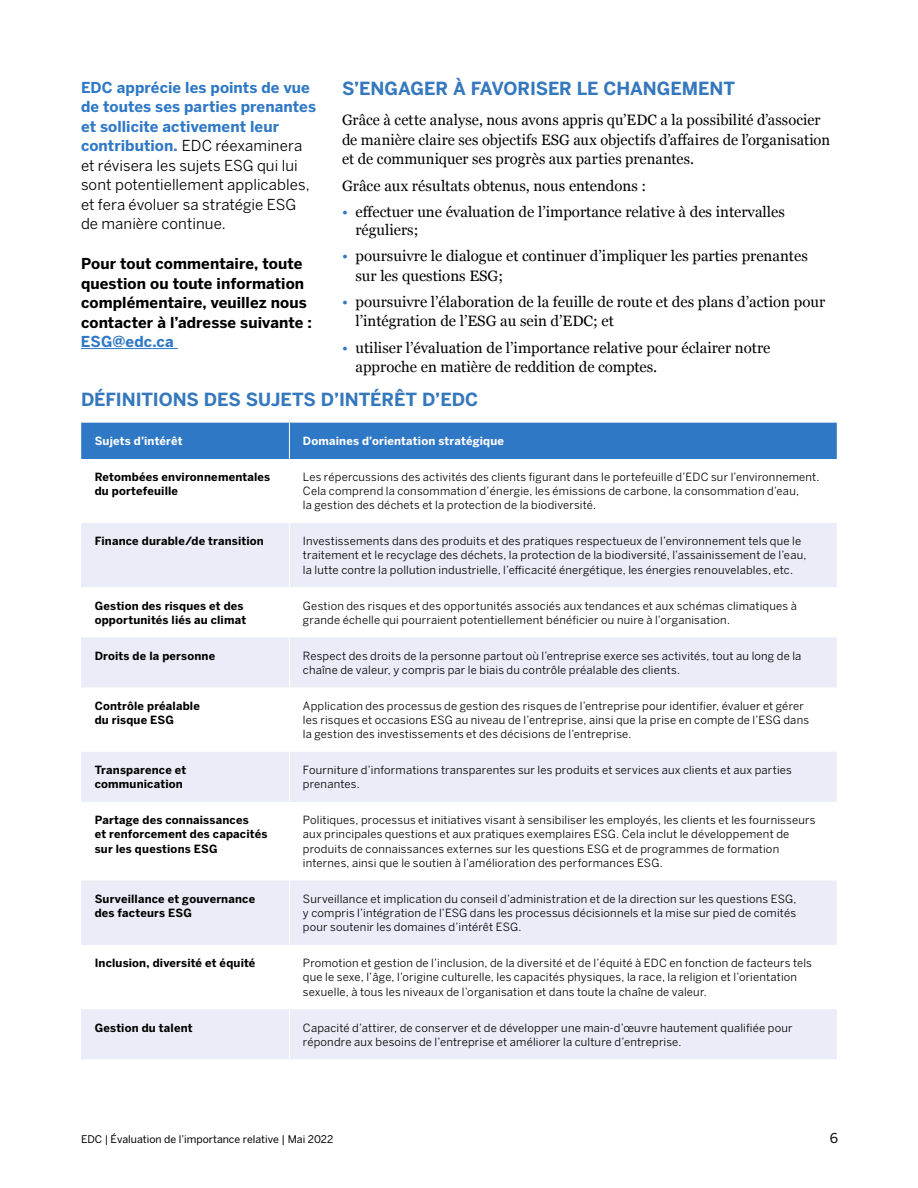
<style>
.page{position:relative;width:918px;height:1188px;background:#fff}
.page>*{position:absolute;margin:0;border:0;box-sizing:border-box;transform-origin:0 0}
.intro_-_H3_-_blue{font:700 18px "Benton Sans";letter-spacing:-.005em;color:#3578bd}
.Georgia_-_Bodycopy{font:15px/19.5px "Georgia";color:#000}
.Georgia_-_Bodycopy-2{font:15px/19.5px "Benton Sans";letter-spacing:.005em;color:#000}
.Georgia_-_Bodycopy-3{font:700 15px/19.5px "Benton Sans";letter-spacing:.005em;color:#000}
.t1{font:13.5px "Benton Sans";color:#000}
.Benton_8_11{font:11.25px/14.2px "Benton Sans";letter-spacing:.015em;color:#000}
.Benton_8_11-2{font:700 11.25px/14.2px "Benton Sans";letter-spacing:.015em;color:#000}
.Benton_8_11-3{font:700 11.25px "Benton Sans";letter-spacing:.015em;color:#fff}
.t2{font:10.5px "Benton Sans";color:#000}
.s1{font-weight:700;color:#2f78c6}
.s2{color:#2f78c6}
.s3{color:#3578bd}
</style>
<div class="page">
<hr style="left:81px;top:348px;width:97px;height:1px;background:#2f78c6">
<div style="left:81px;top:423px;width:756px;height:35px;background:#2f78c6"></div>
<svg style="left:81px;top:523px;width:756px;height:536px;fill:#eaedf7"></svg>
<hr style="left:81px;top:458px;width:208px;height:1px;background:#2f78c6">
<hr style="left:290px;top:458px;width:547px;height:1px;background:#2f78c6">
<hr style="left:289px;top:423px;width:1px;height:36px;background:#fff">
<hr style="left:289px;top:523px;width:1px;height:64px;background:#fff">
<hr style="left:289px;top:587px;width:1px;height:50px;background:#fff">
<hr style="left:289px;top:637px;width:1px;height:50px;background:#fff">
<hr style="left:289px;top:687px;width:1px;height:65px;background:#fff">
<hr style="left:289px;top:752px;width:1px;height:50px;background:#fff">
<hr style="left:289px;top:802px;width:1px;height:78px;background:#fff">
<hr style="left:289px;top:880px;width:1px;height:65px;background:#fff">
<hr style="left:289px;top:945px;width:1px;height:64px;background:#fff">
<hr style="left:289px;top:1009px;width:1px;height:50px;background:#fff">
<p class="Georgia_-_Bodycopy-2" style="left:81px;top:77px;width:237px"><span class="s1">EDC apprécie les points de vue de toutes ses parties prenantes et sollicite activement leur contribution.</span> EDC réexaminera et révisera les sujets ESG qui lui sont potentiellement applicables, et fera évoluer sa stratégie ESG de manière continue.</p>
<p class="Georgia_-_Bodycopy-3" style="left:81px;top:254px;width:232px">Pour tout commentaire, toute question ou toute information complémentaire, veuillez nous contacter à l’adresse suivante :<br><span class="s2">ESG@edc.ca</span></p>
<p class="intro_-_H3_-_blue" style="left:342px;top:78px;width:395px">S’ENGAGER À FAVORISER LE CHANGEMENT</p>
<p class="Georgia_-_Bodycopy" style="left:342px;top:110px;width:490px">Grâce à cette analyse, nous avons appris qu’EDC a la possibilité d’associer de manière claire ses objectifs ESG aux objectifs d’affaires de l’organisation et de communiquer ses progrès aux parties prenantes.</p>
<p class="Georgia_-_Bodycopy" style="left:342px;top:175px;width:306px">Grâce aux résultats obtenus, nous entendons :</p>
<p class="Georgia_-_Bodycopy" style="left:356px;top:202px;width:431px;line-height:18px;text-indent:-14px"><span class="s3">•</span> effectuer une évaluation de l’importance relative à des intervalles réguliers;</p>
<p class="Georgia_-_Bodycopy" style="left:356px;top:246px;width:454px;text-indent:-14px"><span class="s3">•</span> poursuivre le dialogue et continuer d’impliquer les parties prenantes sur les questions ESG;</p>
<p class="Georgia_-_Bodycopy" style="left:356px;top:291px;width:471px;text-indent:-13px"><span class="s3">•</span> poursuivre l’élaboration de la feuille de route et des plans d’action pour l’intégration de l’ESG au sein d’EDC; et</p>
<p class="Georgia_-_Bodycopy" style="left:356px;top:337px;width:416px;text-indent:-14px"><span class="s3">•</span> utiliser l’évaluation de l’importance relative pour éclairer notre approche en matière de reddition de comptes.</p>
<p class="intro_-_H3_-_blue" style="left:81px;top:388px;width:399px">DÉFINITIONS DES SUJETS D’INTÉRÊT D’EDC</p>
<p class="Benton_8_11-3" style="left:95px;top:434px;width:89px">Sujets d’intérêt</p>
<p class="Benton_8_11-3" style="left:303px;top:434px;width:203px">Domaines d’orientation stratégique</p>
<p class="Benton_8_11-2" style="left:95px;top:469px;width:177px">Retombées environnementales du portefeuille</p>
<p class="Benton_8_11" style="left:303px;top:470px;width:518px">Les répercussions des activités des clients figurant dans le portefeuille d’EDC sur l’environnement.<br>Cela comprend la consommation d’énergie, les émissions de carbone, la consommation d’eau,<br>la gestion des déchets et la protection de la biodiversité.</p>
<p class="Benton_8_11-2" style="left:95px;top:534px;width:171px">Finance durable/de transition</p>
<p class="Benton_8_11" style="left:303px;top:534px;width:505px">Investissements dans des produits et des pratiques respectueux de l’environnement tels que le traitement et le recyclage des déchets, la protection de la biodiversité, l’assainissement de l’eau, la lutte contre la pollution industrielle, l’efficacité énergétique, les énergies renouvelables, etc.</p>
<p class="Benton_8_11-2" style="left:95px;top:598px;width:153px">Gestion des risques et des opportunités liés au climat</p>
<p class="Benton_8_11" style="left:303px;top:598px;width:496px">Gestion des risques et des opportunités associés aux tendances et aux schémas climatiques à grande échelle qui pourraient potentiellement bénéficier ou nuire à l’organisation.</p>
<p class="Benton_8_11-2" style="left:95px;top:648px;width:122px">Droits de la personne</p>
<p class="Benton_8_11" style="left:303px;top:648px;width:500px">Respect des droits de la personne partout où l’entreprise exerce ses activités, tout au long de la chaîne de valeur, y compris par le biais du contrôle préalable des clients.</p>
<p class="Benton_8_11-2" style="left:95px;top:698px;width:107px">Contrôle préalable du risque ESG</p>
<p class="Benton_8_11" style="left:303px;top:698px;width:508px">Application des processus de gestion des risques de l’entreprise pour identifier, évaluer et gérer les risques et occasions ESG au niveau de l’entreprise, ainsi que la prise en compte de l’ESG dans la gestion des investissements et des décisions de l’entreprise.</p>
<p class="Benton_8_11-2" style="left:95px;top:763px;width:93px">Transparence et communication</p>
<p class="Benton_8_11" style="left:303px;top:763px;width:491px">Fourniture d’informations transparentes sur les produits et services aux clients et aux parties prenantes.</p>
<p class="Benton_8_11-2" style="left:95px;top:813px;width:174px">Partage des connaissances<br>et renforcement des capacités sur les questions ESG</p>
<p class="Benton_8_11" style="left:303px;top:813px;width:514px">Politiques, processus et initiatives visant à sensibiliser les employés, les clients et les fournisseurs aux principales questions et aux pratiques exemplaires ESG. Cela inclut le développement de produits de connaissances externes sur les questions ESG et de programmes de formation internes, ainsi que le soutien à l’amélioration des performances ESG.</p>
<p class="Benton_8_11-2" style="left:95px;top:891px;width:162px">Surveillance et gouvernance des facteurs ESG</p>
<p class="Benton_8_11" style="left:303px;top:891px;width:495px;text-align:justify">Surveillance et implication du conseil d’administration et de la direction sur les questions ESG, y compris l’intégration de l’ESG dans les processus décisionnels et la mise sur pied de comités pour soutenir les domaines d’intérêt ESG.</p>
<p class="Benton_8_11-2" style="left:95px;top:956px;width:162px">Inclusion, diversité et équité</p>
<p class="Benton_8_11" style="left:303px;top:956px;width:511px">Promotion et gestion de l’inclusion, de la diversité et de l’équité à EDC en fonction de facteurs tels que le sexe, l’âge, l’origine culturelle, les capacités physiques, la race, la religion et l’orientation sexuelle, à tous les niveaux de l’organisation et dans toute la chaîne de valeur.</p>
<p class="Benton_8_11-2" style="left:95px;top:1020px;width:99px">Gestion du talent</p>
<p class="Benton_8_11" style="left:303px;top:1020px;width:491px">Capacité d’attirer, de conserver et de développer une main-d’œuvre hautement qualifiée pour répondre aux besoins de l’entreprise et améliorer la culture d’entreprise.</p>
<p class="t2" style="left:81px;top:1133px;width:254px">EDC | Évaluation de l’importance relative | Mai 2022</p>
<p class="t1" style="left:830px;top:1130px;width:10px">6</p>
</div>
